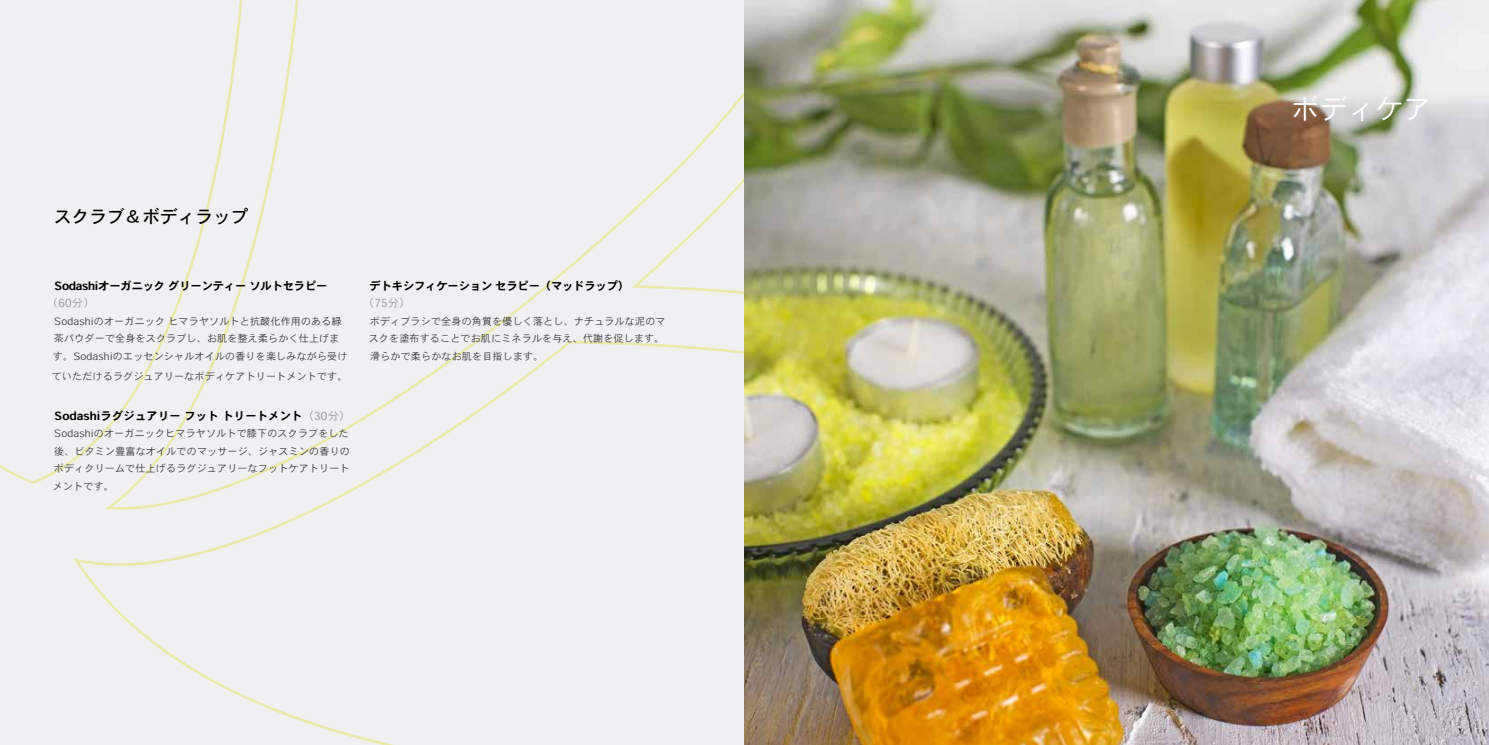
<style>
.page{position:relative;width:1489px;height:745px;background:#fff}
.page>*{position:absolute;margin:0;border:0;box-sizing:border-box;transform-origin:0 0}
.t1{font:27.5px "Heisei Kaku Go Std W3";letter-spacing:.02em;color:#fff}
.t2{font:17.5px "Heisei Kaku Go Std W5";letter-spacing:.01em;color:#000}
.t3{font:11.25px "Heisei Kaku Go Std W7";letter-spacing:-.01em;color:#000}
.t4{font:11.25px "Heisei Kaku Go Std W7";letter-spacing:.02em;color:#000}
.t5{font:11.25px "Heisei Kaku Go Std W3";letter-spacing:.02em;color:#939598}
.t6{font:10px/17.5px "Heisei Kaku Go Std W3";letter-spacing:.02em;color:#414042;text-align:justify}
.s1{font-family:"Heisei Kaku Go Std W3";color:#939598}
</style>
<div class="page">
<div style="left:0;top:0;width:744px;height:744px;background:#f0f0f2"></div>
<img style="left:744px;top:0;width:744px;height:744px">
<h2 class="t2" style="left:54px;top:206px;width:196px">スクラブ＆ボディラップ</h2>
<p class="t3" style="left:55px;top:278px;width:274px">Sodashiオーガニック グリーンティー ソルトセラピー</p>
<p class="t5" style="left:47px;top:295px;width:49px">（60分）</p>
<p class="t6" style="left:53px;top:312px;width:296px;text-align:left">Sodashiのオーガニック ヒマラヤソルトと抗酸化作用のある緑茶パウダーで全身をスクラブし、お肌を整え柔らかく仕上げます。Sodashiのエッセンシャルオイルの香りを楽しみながら受け</p>
<p class="t6" style="left:52px;top:367px;width:297px">ていただけるラグジュアリーなボディケアトリートメントです。</p>
<p class="t4" style="left:55px;top:408px;width:297px">Sodashiラグジュアリー フット トリートメント<span class="s1">（30分）</span></p>
<p class="t6" style="left:53px;top:424px;width:298px">Sodashiのオーガニックヒマラヤソルトで膝下のスクラブをした後、ビタミン豊富なオイルでのマッサージ、ジャスミンの香りのボディクリームで仕上げるラグジュアリーなフットケアトリートメントです。</p>
<p class="t3" style="left:369px;top:278px;width:261px">デトキシフィケーション セラピー（マッドラップ）</p>
<p class="t5" style="left:363px;top:295px;width:49px">（75分）</p>
<p class="t6" style="left:369px;top:312px;width:298px">ボディブラシで全身の角質を優しく落とし、ナチュラルな泥のマスクを塗布することでお肌にミネラルを与え、代謝を促します。滑らかで柔らかなお肌を目指します。</p>
<h1 class="t1" style="left:1291px;top:91px;width:141px">ボディケア</h1>
</div>
